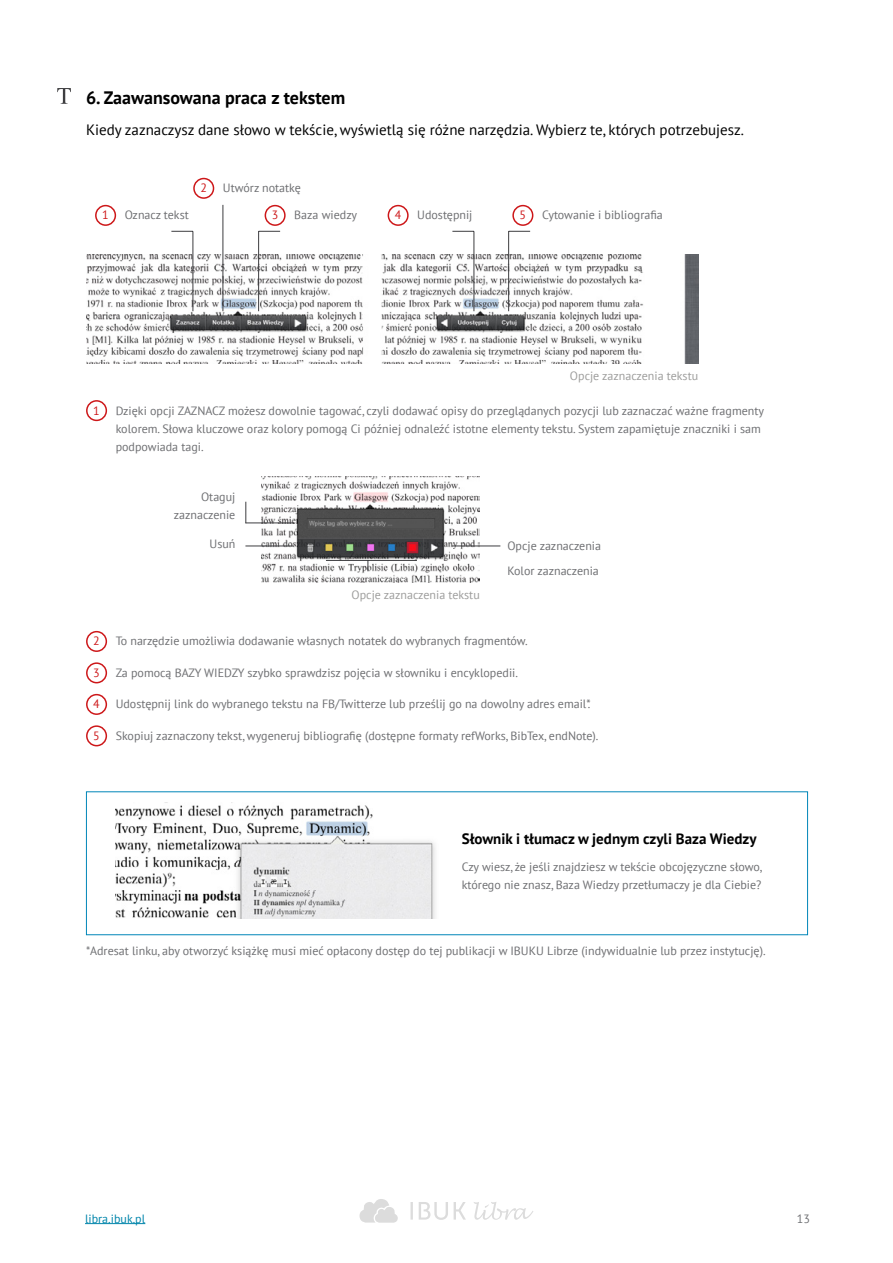
<style>
.page{position:relative;width:893px;height:1263px;background:#fff}
.page>*{position:absolute;margin:0;border:0;box-sizing:border-box;transform-origin:0 0}
.t1{font:700 18px "PT Sans";color:#000}
.t2{font:15px "PT Sans";color:#000}
.t3{font:700 15px "PT Sans";color:#000}
.t4{font:12px/18px "PT Sans";color:#6e6f72}
.t5{font:12px "PT Sans";color:#9d9d9c}
.t6{font:12px "PT Sans";color:#0085ab}
.t7{font:12px "PT Sans";color:#cd1719}
</style>
<div class="page">
<hr style="left:85px;top:1223px;width:60px;height:1px;background:#0085ab">
<svg style="left:359px;top:1199px;width:174px;height:24px"></svg>
<img style="left:261px;top:477px;width:219px;height:105px">
<img style="left:86px;top:254px;width:612px;height:110px">
<svg style="left:57px;top:88px;width:14px;height:16px"></svg>
<div style="left:95px;top:205px;width:21px;height:21px;border:2px solid #cd1719;border-radius:50%"></div>
<div style="left:86px;top:400px;width:21px;height:21px;border:2px solid #cd1719;border-radius:50%"></div>
<div style="left:388px;top:205px;width:21px;height:21px;border:2px solid #cd1719;border-radius:50%"></div>
<div style="left:265px;top:205px;width:21px;height:21px;border:2px solid #cd1719;border-radius:50%"></div>
<div style="left:512px;top:205px;width:21px;height:21px;border:2px solid #cd1719;border-radius:50%"></div>
<div style="left:193px;top:178px;width:21px;height:21px;border:2px solid #cd1719;border-radius:50%"></div>
<div style="left:86px;top:631px;width:21px;height:21px;border:2px solid #cd1719;border-radius:50%"></div>
<div style="left:86px;top:662px;width:21px;height:21px;border:2px solid #cd1719;border-radius:50%"></div>
<div style="left:86px;top:694px;width:21px;height:21px;border:2px solid #cd1719;border-radius:50%"></div>
<div style="left:86px;top:725px;width:21px;height:21px;border:2px solid #cd1719;border-radius:50%"></div>
<svg style="left:171px;top:231px;width:22px;height:1px"></svg>
<svg style="left:259px;top:231px;width:21px;height:1px"></svg>
<hr style="left:258px;top:231px;width:1px;height:80px;background:#3d3d40">
<hr style="left:223px;top:205px;width:1px;height:106px;background:#3d3d40">
<hr style="left:193px;top:231px;width:1px;height:80px;background:#3d3d40">
<svg style="left:452px;top:231px;width:22px;height:1px"></svg>
<svg style="left:509px;top:231px;width:21px;height:1px"></svg>
<hr style="left:508px;top:231px;width:1px;height:80px;background:#3d3d40">
<hr style="left:474px;top:231px;width:1px;height:80px;background:#3d3d40">
<hr style="left:326px;top:560px;width:91px;height:1px;background:#3d3d40">
<hr style="left:452px;top:546px;width:48px;height:1px;background:#3d3d40">
<hr style="left:245px;top:522px;width:49px;height:1px;background:#3d3d40">
<hr style="left:245px;top:546px;width:49px;height:1px;background:#3d3d40">
<svg style="left:245px;top:502px;width:1px;height:21px"></svg>
<img style="left:115px;top:802px;width:320px;height:117px">
<h1 class="t1" style="left:86px;top:85px;width:261px">6. Zaawansowana praca z tekstem</h1>
<p class="t2" style="left:86px;top:120px;width:659px">Kiedy zaznaczysz dane słowo w tekście, wyświetlą się różne narzędzia. Wybierz te, których potrzebujesz.</p>
<p class="t7" style="left:102px;top:207px;width:8px">1</p>
<p class="t4" style="left:125px;top:206px;width:66px">Oznacz tekst</p>
<p class="t7" style="left:200px;top:180px;width:8px">2</p>
<p class="t4" style="left:223px;top:179px;width:80px">Utwórz notatkę</p>
<p class="t4" style="left:294px;top:206px;width:64px">Baza wiedzy</p>
<p class="t4" style="left:417px;top:206px;width:57px">Udostępnij</p>
<p class="t4" style="left:542px;top:206px;width:122px">Cytowanie i bibliografia</p>
<p class="t7" style="left:272px;top:207px;width:8px">3</p>
<p class="t7" style="left:395px;top:207px;width:8px">4</p>
<p class="t7" style="left:520px;top:207px;width:8px">5</p>
<p class="t7" style="left:93px;top:403px;width:8px">1</p>
<p class="t5" style="left:570px;top:368px;width:130px">Opcje zaznaczenia tekstu</p>
<p class="t4" style="left:116px;top:401px;width:650px">Dzięki opcji ZAZNACZ możesz dowolnie tagować, czyli dodawać opisy do przeglądanych pozycji lub zaznaczać ważne fragmenty kolorem. Słowa kluczowe oraz kolory pomogą Ci później odnaleźć istotne elementy tekstu. System zapamiętuje znaczniki i sam podpowiada tagi.</p>
<p class="t4" style="left:174px;top:487px;width:63px;text-align:right">Otaguj zaznaczenie</p>
<p class="t4" style="left:209px;top:535px;width:27px">Usuń</p>
<p class="t5" style="left:352px;top:587px;width:130px">Opcje zaznaczenia tekstu</p>
<p class="t4" style="left:507px;top:533px;width:95px;line-height:25.3px">Opcje zaznaczenia<br>Kolor zaznaczenia</p>
<p class="t7" style="left:93px;top:633px;width:8px">2</p>
<p class="t4" style="left:116px;top:632px;width:413px">To narzędzie umożliwia dodawanie własnych notatek do wybranych fragmentów.</p>
<p class="t7" style="left:93px;top:665px;width:8px">3</p>
<p class="t4" style="left:116px;top:663px;width:404px">Za pomocą BAZY WIEDZY szybko sprawdzisz pojęcia w słowniku i encyklopedii.</p>
<p class="t7" style="left:93px;top:696px;width:8px">4</p>
<p class="t4" style="left:116px;top:695px;width:476px">Udostępnij link do wybranego tekstu na FB/Twitterze lub prześlij go na dowolny adres email*.</p>
<p class="t7" style="left:93px;top:728px;width:8px">5</p>
<p class="t4" style="left:116px;top:726px;width:484px">Skopiuj zaznaczony tekst, wygeneruj bibliografię (dostępne formaty refWorks, BibTex, endNote).</p>
<p class="t3" style="left:462px;top:829px;width:296px">Słownik i tłumacz w jednym czyli Baza Wiedzy</p>
<p class="t4" style="left:462px;top:857px;width:302px">Czy wiesz, że jeśli znajdziesz w tekście obcojęzyczne słowo, którego nie znasz, Baza Wiedzy przetłumaczy je dla Ciebie?</p>
<p class="t4" style="left:86px;top:942px;width:681px">*Adresat linku, aby otworzyć książkę musi mieć opłacony dostęp do tej publikacji w IBUKU Librze (indywidualnie lub przez instytucję).</p>
<p class="t6" style="left:85px;top:1211px;width:62px">libra.ibuk.pl</p>
<p class="t4" style="left:797px;top:1209px;width:15px">13</p>
</div>
